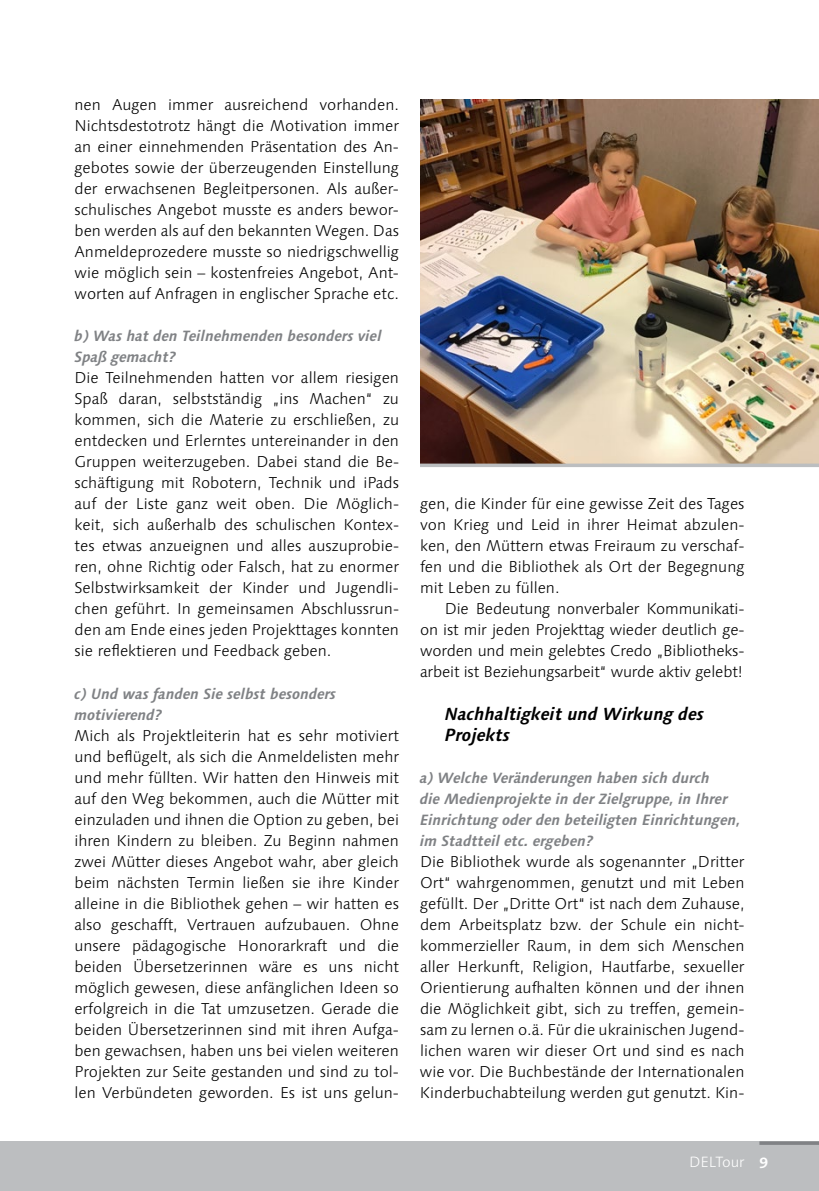
<style>
.page{position:relative;width:819px;height:1191px;background:#fff}
.page>*{position:absolute;margin:0;border:0;box-sizing:border-box;transform-origin:0 0}
.t1{font:italic 700 17.5px/21px "Linotype Syntax";color:#000}
.t2{font:300 15.75px/21px "Linotype Syntax";color:#000;text-align:justify}
.t3{font:italic 700 14.88px/21px "Linotype Syntax";color:#808285}
.t4{font:300 14.88px "Linotype Syntax";color:#fff}
.s1{font-weight:700}
</style>
<div class="page">
<div style="left:0;top:1141px;width:819px;height:50px;background:#bcbec0"></div>
<hr style="left:759px;top:1141px;width:60px;height:3px;background:#808285">
<img style="left:420px;top:99px;width:399px;height:364px">
<svg style="left:420px;top:463px;width:399px;height:4px;background:#b9b6b5"></svg>
<p class="t2" style="left:74px;top:94px;width:326px">nen Augen immer ausreichend vorhanden.<br>Nichtsdestotrotz hängt die Motivation immer an einer einnehmenden Präsentation des An&shy;gebotes sowie der überzeugenden Einstellung der erwachsenen Begleitpersonen. Als außer&shy;schulisches Angebot musste es anders bewor&shy;ben werden als auf den bekannten Wegen. Das Anmeldeprozedere musste so niedrigschwellig wie möglich sein – kostenfreies Angebot, Ant&shy;worten auf Anfragen in englischer Sprache etc.</p>
<p class="t3" style="left:74px;top:326px;width:309px">b) Was hat den Teilnehmenden besonders viel<br>Spaß gemacht?</p>
<p class="t2" style="left:74px;top:367px;width:326px">Die Teilnehmenden hatten vor allem riesigen Spaß daran, selbstständig „ins Machen“ zu kommen, sich die Materie zu erschließen, zu entdecken und Erlerntes untereinander in den Gruppen weiterzugeben. Dabei stand die Be&shy;schäftigung mit Robotern, Technik und iPads auf der Liste ganz weit oben. Die Möglich&shy;keit, sich außerhalb des schulischen Kontex&shy;tes etwas anzueignen und alles auszuprobie&shy;ren, ohne Richtig oder Falsch, hat zu enormer Selbstwirksamkeit der Kinder und Jugendli&shy;chen geführt. In gemeinsamen Abschlussrun&shy;den am Ende eines jeden Projekttages konnten sie reflektieren und Feedback geben.</p>
<p class="t3" style="left:74px;top:683px;width:263px">c) Und was fanden Sie selbst besonders motivierend?</p>
<p class="t2" style="left:74px;top:724px;width:326px">Mich als Projektleiterin hat es sehr motiviert und beflügelt, als sich die Anmeldelisten mehr und mehr füllten. Wir hatten den Hinweis mit auf den Weg bekommen, auch die Mütter mit einzuladen und ihnen die Option zu geben, bei ihren Kindern zu bleiben. Zu Beginn nahmen zwei Mütter dieses Angebot wahr, aber gleich beim nächsten Termin ließen sie ihre Kinder alleine in die Bibliothek gehen – wir hatten es also geschafft, Vertrauen aufzubauen. Ohne unsere pädagogische Honorarkraft und die beiden Übersetzerinnen wäre es uns nicht möglich gewesen, diese anfänglichen Ideen so erfolgreich in die Tat umzusetzen. Gerade die beiden Übersetzerinnen sind mit ihren Aufga&shy;ben gewachsen, haben uns bei vielen weiteren Projekten zur Seite gestanden und sind zu tol&shy;len Verbündeten geworden. Es ist uns gelun-</p>
<p class="t2" style="left:420px;top:493px;width:326px">gen, die Kinder für eine gewisse Zeit des Tages von Krieg und Leid in ihrer Heimat abzulen&shy;ken, den Müttern etwas Freiraum zu verschaf&shy;fen und die Bibliothek als Ort der Begegnung mit Leben zu füllen.</p>
<p class="t2" style="left:420px;top:598px;width:326px;text-indent:25px">Die Bedeutung nonverbaler Kommunikati&shy;on ist mir jeden Projekttag wieder deutlich ge&shy;worden und mein gelebtes Credo „Bibliotheks&shy;arbeit ist Beziehungsarbeit“ wurde aktiv gelebt!</p>
<p class="t1" style="left:445px;top:703px;width:261px">Nachhaltigkeit und Wirkung des<br>Projekts</p>
<p class="t3" style="left:420px;top:767px;width:322px">a) Welche Veränderungen haben sich durch<br>die Medienprojekte in der Zielgruppe, in Ihrer Einrichtung oder den beteiligten Einrichtungen, im Stadtteil etc. ergeben?</p>
<p class="t2" style="left:420px;top:850px;width:326px">Die Bibliothek wurde als sogenannter „Dritter Ort“ wahrgenommen, genutzt und mit Leben gefüllt. Der „Dritte Ort“ ist nach dem Zuhause, dem Arbeitsplatz bzw. der Schule ein nicht&shy;kommerzieller Raum, in dem sich Menschen aller Herkunft, Religion, Hautfarbe, sexueller Orientierung aufhalten können und der ihnen die Möglichkeit gibt, sich zu treffen, gemein&shy;sam zu lernen o.ä. Für die ukrainischen Jugend&shy;lichen waren wir dieser Ort und sind es nach wie vor. Die Buchbestände der Internationalen Kinderbuchabteilung werden gut genutzt. Kin-</p>
<p class="t4" style="left:689px;top:1153px;width:80px">DELTour <span class="s1">9</span></p>
</div>
